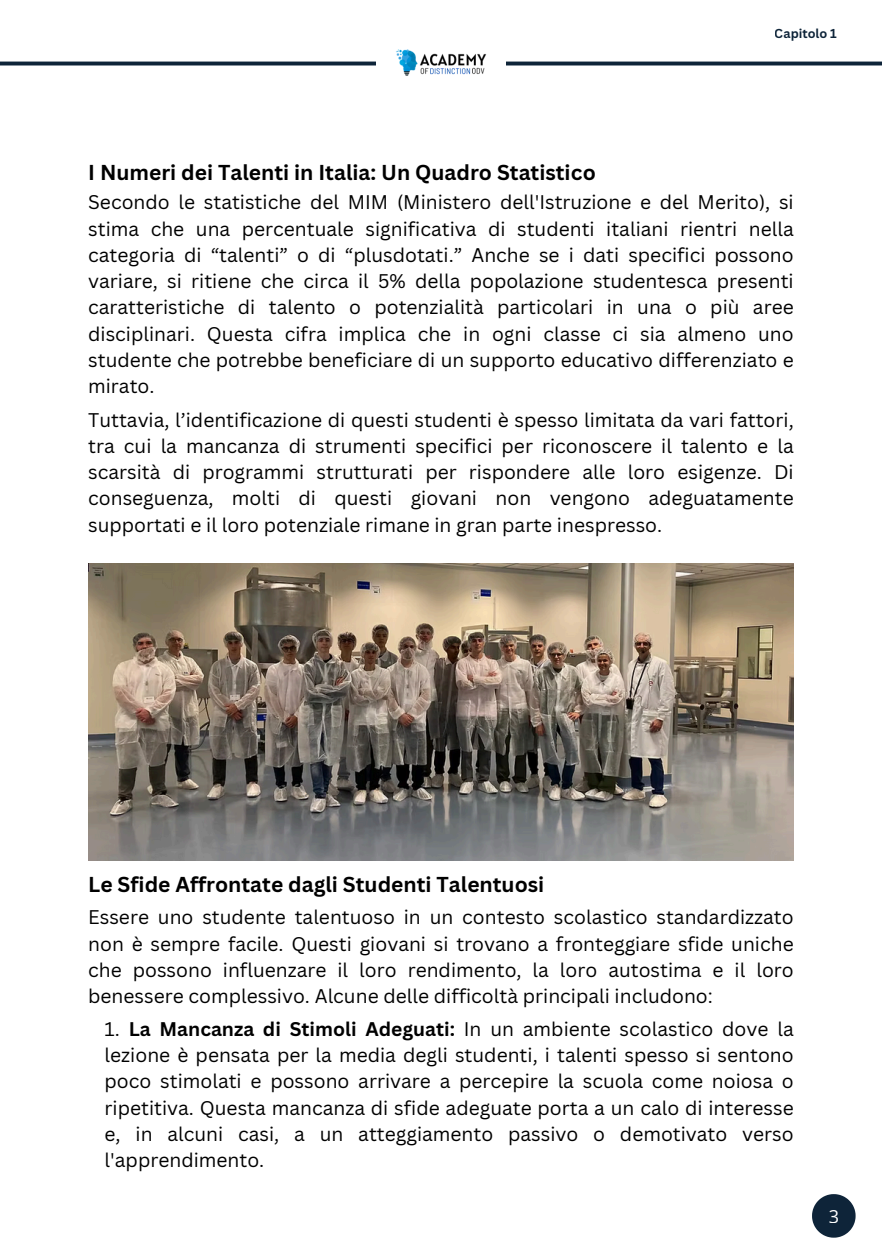
<style>
.page{position:relative;width:882px;height:1260px;background:#fff}
.page>*{position:absolute;margin:0;border:0;box-sizing:border-box;transform-origin:0 0}
.t1{font:700 21px "Canva Sans";color:#000}
.t2{font:19.25px/26.2px "Canva Sans";color:#000;text-align:justify}
.t3{font:18.03px "Open Sans";color:#fff}
.t4{font:700 12.6px "Canva Sans";color:#0e2439}
.s1{font-weight:700}
</style>
<div class="page">
<hr style="left:0;top:62px;width:882px;height:3px;background:#0e2439">
<div style="left:376px;top:36px;width:130px;height:51px;background:#fff"></div>
<svg style="left:812px;top:1194px;width:43px;height:43px"></svg>
<img style="left:396px;top:49px;width:90px;height:27px">
<img style="left:88px;top:564px;width:706px;height:297px">
<h2 class="t1" style="left:88px;top:157px;width:509px">I Numeri dei Talenti in Italia: Un Quadro Statistico</h2>
<p class="t4" style="left:775px;top:24px;width:64px">Capitolo 1</p>
<p class="t2" style="left:88px;top:189px;width:707px">Secondo le statistiche del MIM (Ministero dell'Istruzione e del Merito), si stima che una percentuale significativa di studenti italiani rientri nella</p>
<h1 class="t2" style="left:88px;top:241px;width:707px">categoria di “talenti” o di “plusdotati.” Anche se i dati specifici possono variare, si ritiene che circa il 5% della popolazione studentesca presenti caratteristiche di talento o potenzialità particolari in una o più aree disciplinari. Questa cifra implica che in ogni classe ci sia almeno uno studente che potrebbe beneficiare di un supporto educativo differenziato e mirato.</h1>
<h2 class="t2" style="left:88px;top:406px;width:707px">Tuttavia, l’identificazione di questi studenti è spesso limitata da vari fattori, tra cui la mancanza di strumenti specifici per riconoscere il talento e la scarsità di programmi strutturati per rispondere alle loro esigenze. Di conseguenza, molti di questi giovani non vengono adeguatamente supportati e il loro potenziale rimane in gran parte inespresso.</h2>
<h2 class="t1" style="left:88px;top:869px;width:458px">Le Sfide Affrontate dagli Studenti Talentuosi</h2>
<h2 class="t2" style="left:88px;top:904px;width:707px">Essere uno studente talentuoso in un contesto scolastico standardizzato non è sempre facile. Questi giovani si trovano a fronteggiare sfide uniche che possono influenzare il loro rendimento, la loro autostima e il loro benessere complessivo. Alcune delle difficoltà principali includono:</h2>
<p class="t2" style="left:105px;top:1015px;width:691px">1. <span class="s1">La Mancanza di Stimoli Adeguati:</span> In un ambiente scolastico dove la lezione è pensata per la media degli studenti, i talenti spesso si sentono poco stimolati e possono arrivare a percepire la scuola come noiosa o ripetitiva. Questa mancanza di sfide adeguate porta a un calo di interesse e, in alcuni casi, a un atteggiamento passivo o demotivato verso l'apprendimento.</p>
<p class="t3" style="left:829px;top:1203px;width:12px">3</p>
</div>
